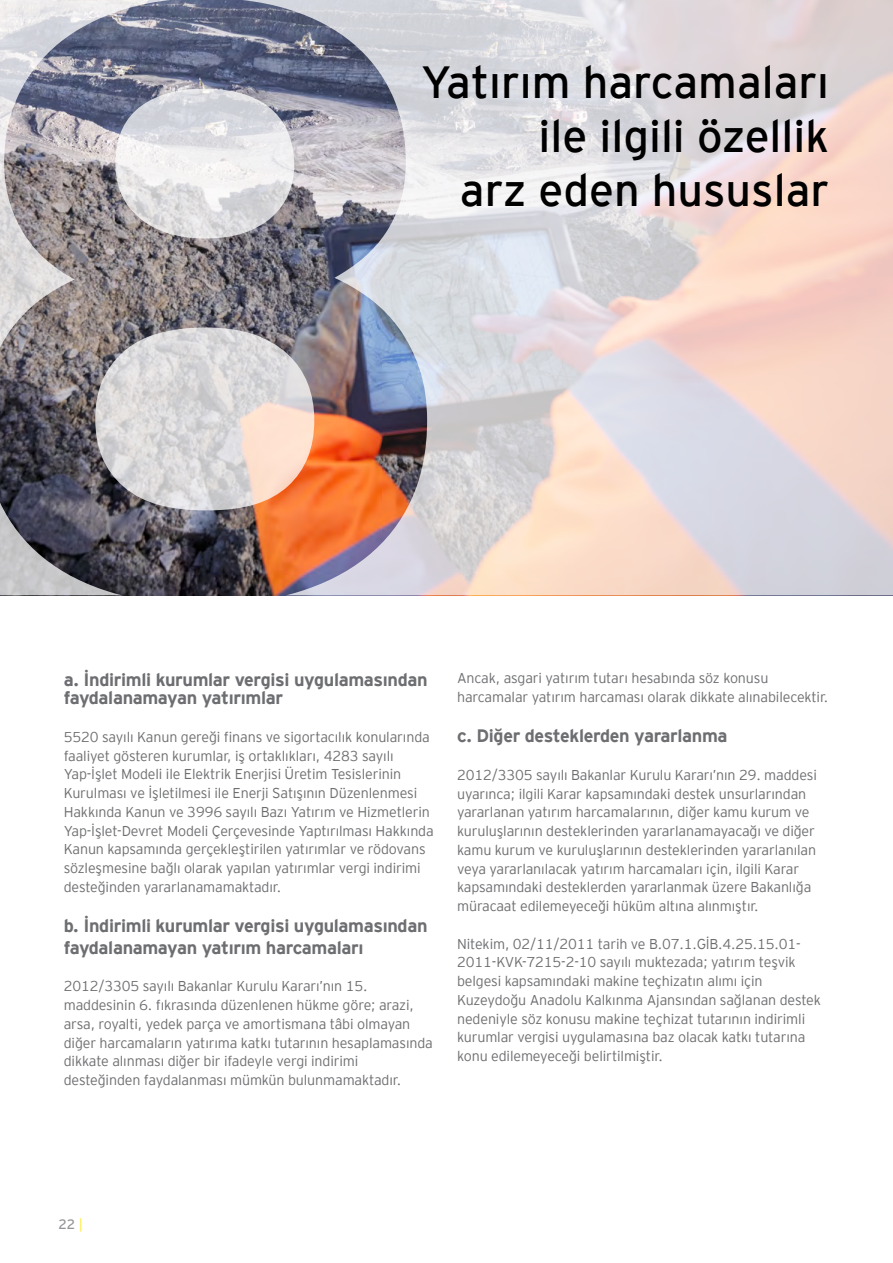
<style>
.page{position:relative;width:893px;height:1263px;background:#fff}
.page>*{position:absolute;margin:0;border:0;box-sizing:border-box;transform-origin:0 0}
.t1{font:45px/54px "EY Interstate";color:#000;text-align:right}
.t2{font:700 18px/18px "EY Interstate";letter-spacing:-.02em;color:#6d6e71}
.t3{font:300 14.25px/18.8px "EY Interstate";letter-spacing:-.01em;color:#6d6e71}
.t4{font:13.5px "EY Interstate";color:#939598}
.s1{font-weight:300;color:#ffea2d}
</style>
<div class="page">
<img style="left:0;top:0;width:893px;height:595px">
<h1 class="t1" style="left:421px;top:52px;width:410px">Yatırım harcamaları ile ilgili özellik<br>arz eden hususlar</h1>
<p class="t2" style="left:64px;top:670px;width:365px">a. İndirimli kurumlar vergisi uygulamasından faydalanamayan yatırımlar</p>
<p class="t3" style="left:64px;top:726px;width:371px">5520 sayılı Kanun gereği finans ve sigortacılık konularında faaliyet gösteren kurumlar, iş ortaklıkları, 4283 sayılı Yap-İşlet Modeli ile Elektrik Enerjisi Üretim Tesislerinin Kurulması ve İşletilmesi ile Enerji Satışının Düzenlenmesi Hakkında Kanun ve 3996 sayılı Bazı Yatırım ve Hizmetlerin Yap-İşlet-Devret Modeli Çerçevesinde Yaptırılması Hakkında Kanun kapsamında gerçekleştirilen yatırımlar ve rödovans sözleşmesine bağlı olarak yapılan yatırımlar vergi indirimi desteğinden yararlanamamaktadır.</p>
<p class="t2" style="left:64px;top:914px;width:365px;line-height:21.6px">b. İndirimli kurumlar vergisi uygulamasından faydalanamayan yatırım harcamaları</p>
<p class="t3" style="left:64px;top:976px;width:371px">2012/3305 sayılı Bakanlar Kurulu Kararı’nın 15. maddesinin 6. fıkrasında düzenlenen hükme göre; arazi, arsa, royalti, yedek parça ve amortismana tâbi olmayan diğer harcamaların yatırıma katkı tutarının hesaplamasında dikkate alınması diğer bir ifadeyle vergi indirimi desteğinden faydalanması mümkün bulunmamaktadır.</p>
<p class="t3" style="left:457px;top:668px;width:373px">Ancak, asgari yatırım tutarı hesabında söz konusu harcamalar yatırım harcaması olarak dikkate alınabilecektir.</p>
<p class="t2" style="left:457px;top:726px;width:272px">c. Diğer desteklerden yararlanma</p>
<p class="t3" style="left:457px;top:765px;width:361px">2012/3305 sayılı Bakanlar Kurulu Kararı’nın 29. maddesi uyarınca; ilgili Karar kapsamındaki destek unsurlarından yararlanan yatırım harcamalarının, diğer kamu kurum ve kuruluşlarının desteklerinden yararlanamayacağı ve diğer kamu kurum ve kuruluşlarının desteklerinden yararlanılan veya yararlanılacak yatırım harcamaları için, ilgili Karar kapsamındaki desteklerden yararlanmak üzere Bakanlığa müracaat edilemeyeceği hüküm altına alınmıştır.</p>
<p class="t3" style="left:457px;top:933px;width:365px">Nitekim, 02/11/2011 tarih ve B.07.1.GİB.4.25.15.01- 2011-KVK-7215-2-10 sayılı muktezada; yatırım teşvik belgesi kapsamındaki makine teçhizatın alımı için Kuzeydoğu Anadolu Kalkınma Ajansından sağlanan destek nedeniyle söz konusu makine teçhizat tutarının indirimli kurumlar vergisi uygulamasına baz olacak katkı tutarına konu edilemeyeceği belirtilmiştir.</p>
<p class="t4" style="left:59px;top:1214px;width:26px">22 <span class="s1">|</span></p>
</div>
